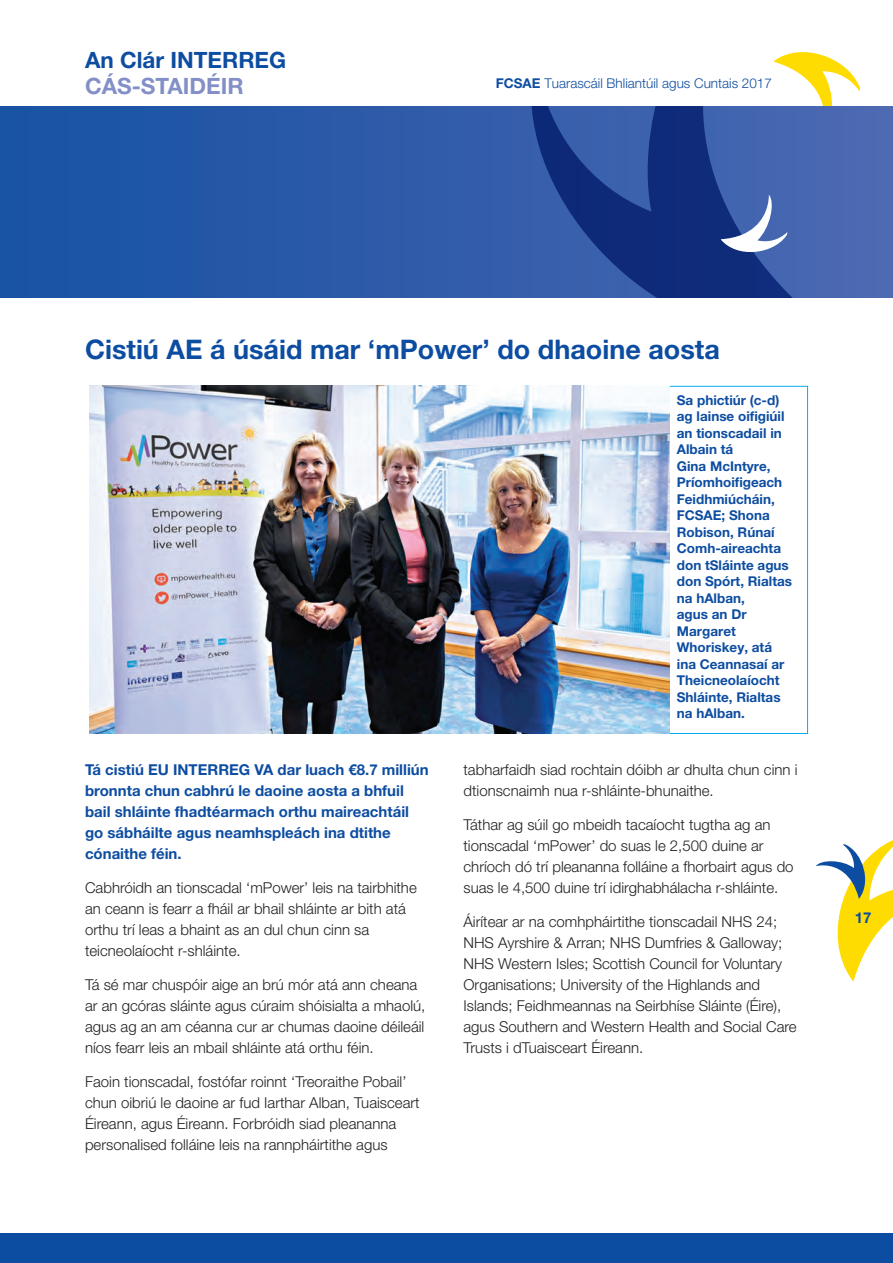
<style>
.page{position:relative;width:893px;height:1263px;background:#fff}
.page>*{position:absolute;margin:0;border:0;box-sizing:border-box;transform-origin:0 0}
.Subhead{font:700 27px "Helvetica Neue LT Std";color:#0d4da1}
.t1{font:700 22.5px "Helvetica Neue LT Std";color:#0d4da1}
.t2{font:700 22.5px "Helvetica Neue LT Std";color:#838fc7}
.t3{font:300 15px/21px "Helvetica Neue LT Std";color:#231f20}
.t4{font:700 15px/21px "Helvetica Neue LT Std";color:#0d4da1}
._7_0_Leadin{font:700 13.5px/16.5px "Helvetica Neue LT Std";color:#0d4da1}
.t5{font:300 13.5px "Helvetica Neue LT Std";color:#0d4da1}
.s1{font-weight:700}
</style>
<div class="page">
<svg style="left:816px;top:840px;width:77px;height:141px"></svg>
<svg style="left:773px;top:52px;width:87px;height:54px"></svg>
<div style="left:0;top:1233px;width:893px;height:30px;background:#0d4da1"></div>
<svg style="left:0;top:106px;width:893px;height:192px;background:#2a5aa8"></svg>
<svg style="left:531px;top:106px;width:296px;height:192px;background:#2a4a97"></svg>
<svg style="left:721px;top:195px;width:67px;height:64px"></svg>
<div style="left:668px;top:386px;width:140px;height:348px;border:1px solid #00aeef"></div>
<img style="left:89px;top:386px;width:580px;height:348px">
<p class="t1" style="left:85px;top:46px;width:203px">An Clár INTERREG</p>
<p class="t2" style="left:85px;top:72px;width:160px">CÁS-STAIDÉIR</p>
<p class="t5" style="left:496px;top:75px;width:278px"><span class="s1">FCSAE</span> Tuarascáil Bhliantúil agus Cuntais 2017</p>
<p class="Subhead" style="left:85px;top:333px;width:636px">Cistiú AE á úsáid mar ‘mPower’ do dhaoine aosta</p>
<p class="t4" style="left:85px;top:759px;width:345px">Tá cistiú EU INTERREG VA dar luach €8.7 milliún bronnta chun cabhrú le daoine aosta a bhfuil bail shláinte fhadtéarmach orthu maireachtáil go sábháilte agus neamhspleách ina dtithe cónaithe féin.</p>
<p class="t3" style="left:85px;top:877px;width:333px">Cabhróidh an tionscadal ‘mPower’ leis na tairbhithe an ceann is fearr a fháil ar bhail shláinte ar bith atá orthu trí leas a bhaint as an dul chun cinn sa teicneolaíocht r-shláinte.</p>
<p class="t3" style="left:85px;top:974px;width:342px">Tá sé mar chuspóir aige an brú mór atá ann cheana ar an gcóras sláinte agus cúraim shóisialta a mhaolú, agus ag an am céanna cur ar chumas daoine déileáil níos fearr leis an mbail shláinte atá orthu féin.</p>
<p class="t3" style="left:85px;top:1070px;width:336px">Faoin tionscadal, fostófar roinnt ‘Treoraithe Pobail’ chun oibriú le daoine ar fud Iarthar Alban, Tuaisceart Éireann, agus Éireann. Forbróidh siad pleananna personalised folláine leis na rannpháirtithe agus</p>
<p class="_7_0_Leadin" style="left:677px;top:391px;width:109px">Sa phictiúr (c-d) ag lainse oifigiúil an tionscadail in<br>Albain tá</p>
<p class="_7_0_Leadin" style="left:677px;top:457px;width:117px">Gina McIntyre,<br>Príomhoifigeach<br>Feidhmiúcháin,<br>FCSAE; Shona<br>Robison, Rúnaí<br>Comh-aireachta don tSláinte agus don Spórt, Rialtas na hAlban,</p>
<p class="_7_0_Leadin" style="left:677px;top:606px;width:109px">agus an Dr<br>Margaret<br>Whoriskey, atá ina Ceannasaí ar<br>Theicneolaíocht<br>Shláinte, Rialtas na hAlban.</p>
<p class="t3" style="left:463px;top:759px;width:335px">tabharfaidh siad rochtain dóibh ar dhulta chun cinn i dtionscnaimh nua r-shláinte-bhunaithe.</p>
<p class="t3" style="left:463px;top:814px;width:332px">Táthar ag súil go mbeidh tacaíocht tugtha ag an tionscadal ‘mPower’ do suas le 2,500 duine ar chríoch dó trí pleananna folláine a fhorbairt agus do suas le 4,500 duine trí idirghabhálacha r-shláinte.</p>
<p class="t3" style="left:463px;top:911px;width:335px">Áirítear ar na comhpháirtithe tionscadail NHS 24; NHS Ayrshire &amp; Arran; NHS Dumfries &amp; Galloway; NHS Western Isles; Scottish Council for Voluntary Organisations; University of the Highlands and Islands; Feidhmeannas na Seirbhíse Sláinte (Éire), agus Southern and Western Health and Social Care Trusts i dTuaisceart Éireann.</p>
<p class="t4" style="left:855px;top:907px;width:18px">17</p>
</div>
